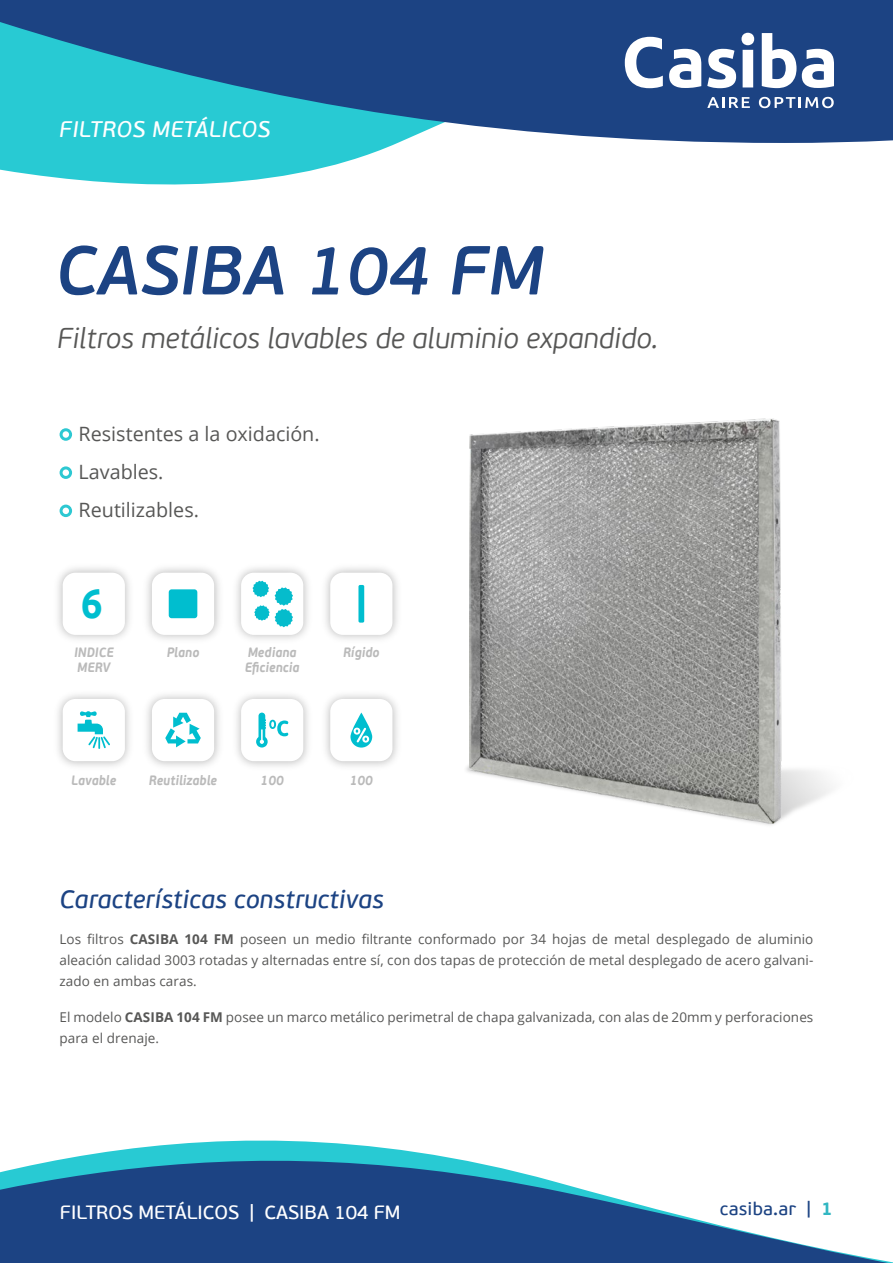
<style>
.page{position:relative;width:893px;height:1263px;background:#fff}
.page>*{position:absolute;margin:0;border:0;box-sizing:border-box;transform-origin:0 0}
.t1{font:italic 600 69px "PF Beau Sans Pro";color:#1c4383}
.t2{font:700 42px "Ubuntu";color:#00becf;scale:.9 1}
.t3{font:italic 300 28.65px "PF Beau Sans Pro";color:#575756}
.t4{font:italic 25.5px "PF Beau Sans Pro Bbook";color:#1c4383}
.t5{font:italic 22.5px "PF Beau Sans Pro Bbook";letter-spacing:.02em;color:#fff}
.t6{font:19.8px/38.2px "Open Sans";color:#575756}
.t7{font:19.2px "PF Beau Sans Pro Bbook";color:#fff}
.t8{font:18.15px "PF Beau Sans Pro Bbook";letter-spacing:.01em;color:#1c4383}
.t9{font:13.5px/21px "Open Sans";letter-spacing:.005em;color:#575756;text-align:justify}
.t10{font:italic 700 13.5px/15px "PF Beau Sans Pro";color:#bababa;scale:.9 1}
.s1{font-weight:700}
.s2{font-family:"PF Beau Sans Pro";font-weight:700;color:#32b7c2}
</style>
<div class="page">
<svg style="left:0;top:1140px;width:893px;height:123px;fill:#1c4383"></svg>
<svg style="left:60px;top:428px;width:12px;height:13px"></svg>
<svg style="left:60px;top:466px;width:12px;height:13px"></svg>
<svg style="left:60px;top:505px;width:12px;height:12px"></svg>
<img style="left:58px;top:567px;width:340px;height:73px">
<div style="left:63px;top:573px;width:62px;height:62px;background:#fff;border-radius:13px"></div>
<div style="left:152px;top:573px;width:62px;height:62px;background:#fff;border-radius:13px"></div>
<div style="left:241px;top:573px;width:62px;height:62px;background:#fff;border-radius:13px"></div>
<div style="left:330px;top:573px;width:62px;height:62px;background:#fff;border-radius:13px"></div>
<img style="left:58px;top:694px;width:340px;height:73px">
<div style="left:63px;top:699px;width:62px;height:62px;background:#fff;border-radius:13px"></div>
<div style="left:152px;top:699px;width:62px;height:62px;background:#fff;border-radius:13px"></div>
<div style="left:241px;top:699px;width:62px;height:62px;background:#fff;border-radius:13px"></div>
<div style="left:330px;top:699px;width:62px;height:62px;background:#fff;border-radius:13px"></div>
<svg style="left:350px;top:712px;width:22px;height:35px"></svg>
<svg style="left:354px;top:728px;width:15px;height:15px"></svg>
<svg style="left:256px;top:713px;width:32px;height:34px"></svg>
<svg style="left:78px;top:711px;width:32px;height:38px"></svg>
<svg style="left:165px;top:713px;width:36px;height:34px"></svg>
<div style="left:358px;top:585px;width:6px;height:38px;background:#00becf;border-radius:2px"></div>
<div style="left:169px;top:589px;width:28px;height:29px;background:#00becf;border-radius:3px"></div>
<svg style="left:252px;top:581px;width:41px;height:46px"></svg>
<img style="left:469px;top:418px;width:313px;height:405px">
<svg style="left:0;top:143px;width:397px;height:42px;fill:#28cad3"></svg>
<svg style="left:0;top:0;width:893px;height:143px;background:#246799"></svg>
<svg style="left:625px;top:37px;width:38px;height:51px"></svg>
<svg style="left:669px;top:49px;width:32px;height:39px"></svg>
<svg style="left:707px;top:33px;width:47px;height:55px"></svg>
<svg style="left:762px;top:33px;width:34px;height:55px"></svg>
<svg style="left:802px;top:49px;width:32px;height:39px"></svg>
<svg style="left:707px;top:97px;width:43px;height:11px"></svg>
<svg style="left:759px;top:97px;width:75px;height:11px"></svg>
<h3 class="t5" style="left:59px;top:116px;width:212px">FILTROS METÁLICOS</h3>
<h1 class="t1" style="left:55px;top:229px;width:490px">CASIBA 104 FM</h1>
<h3 class="t3" style="left:57px;top:322px;width:602px">Filtros metálicos lavables de aluminio expandido.</h3>
<h3 class="t6" style="left:79px;top:414px;width:243px">Resistentes a la oxidación.<br>Lavables.<br>Reutilizables.</h3>
<h2 class="t2" style="left:81px;top:578px;width:25px">6</h2>
<p class="t10" style="left:74px;top:645px;width:45px">INDICE</p>
<p class="t10" style="left:343px;top:645px;width:42px">Rígido</p>
<p class="t10" style="left:77px;top:660px;width:38px">MERV</p>
<p class="t10" style="left:245px;top:645px;width:62px">Mediana<br>Eficiencia</p>
<p class="t10" style="left:167px;top:645px;width:38px">Plano</p>
<p class="t10" style="left:71px;top:773px;width:52px">Lavable</p>
<p class="t10" style="left:149px;top:773px;width:77px">Reutilizable</p>
<p class="t10" style="left:261px;top:773px;width:27px">100</p>
<p class="t10" style="left:350px;top:773px;width:27px">100</p>
<h3 class="t4" style="left:59px;top:885px;width:326px">Características constructivas</h3>
<p class="t9" style="left:59px;top:928px;width:756px">Los filtros <span class="s1">CASIBA 104 FM</span> poseen un medio filtrante conformado por 34 hojas de metal desplegado de aluminio aleación calidad 3003 rotadas y alternadas entre sí, con dos tapas de protección de metal desplegado de acero galvani&shy;zado en ambas caras.</p>
<p class="t9" style="left:59px;top:1006px;width:755px">El modelo <span class="s1">CASIBA 104 FM</span> posee un marco metálico perimetral de chapa galvanizada, con alas de 20mm y perforaciones para el drenaje.</p>
<h3 class="t7" style="left:60px;top:1201px;width:342px">FILTROS METÁLICOS | CASIBA 104 FM</h3>
<h3 class="t8" style="left:720px;top:1198px;width:115px">casiba.ar | <span class="s2">1</span></h3>
</div>
